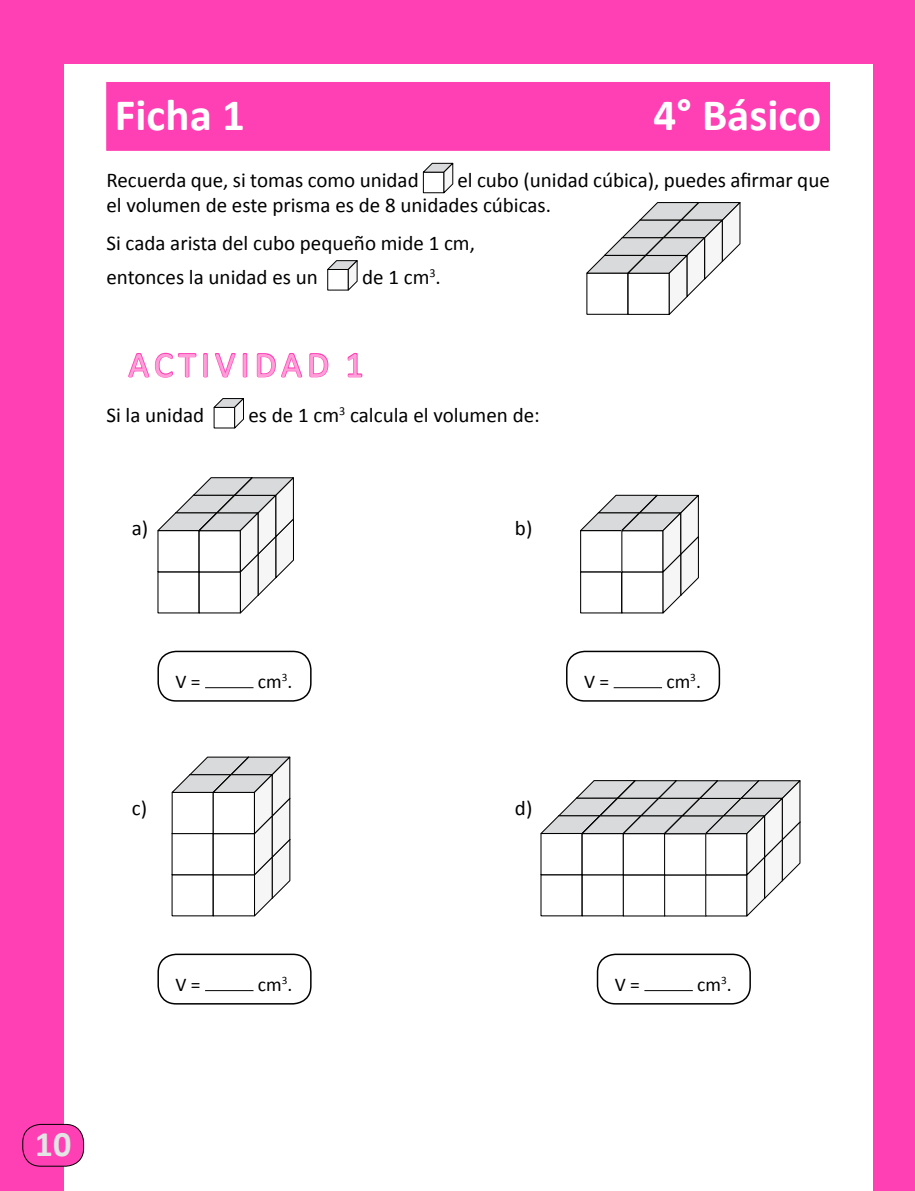
<style>
.page{position:relative;width:915px;height:1191px;background:#fff}
.page>*{position:absolute;margin:0;border:0;box-sizing:border-box;transform-origin:0 0}
.t1{font:700 45px "Calibri";color:#fff}
.t2{font:36px "Calibri";color:#ff9fd9}
.t3{font:700 36px "Calibri";color:#e3e4e4}
.t4{font:21px/25.2px "Calibri";color:#000}
.t5{font:19.5px "Calibri";color:#000}
</style>
<div class="page">
<div style="left:0;top:0;width:64px;height:1191px;background:#ff3fb4"></div>
<div style="left:0;top:0;width:914px;height:64px;background:#ff3fb4"></div>
<div style="left:872px;top:0;width:42px;height:1191px;background:#ff3fb4"></div>
<div style="left:23px;top:1124px;width:61px;height:42px;background:#ff3fb4;border-radius:18px"></div>
<div style="left:22px;top:1124px;width:62px;height:42px;border:1px solid #000;border-radius:18px"></div>
<div style="left:106px;top:82px;width:723px;height:69px;background:#ff3fb4;border:1px solid #ff3fb4"></div>
<svg style="left:422px;top:162px;width:32px;height:31px"></svg>
<svg style="left:327px;top:260px;width:31px;height:31px"></svg>
<svg style="left:128px;top:352px;width:108px;height:26px"></svg>
<svg style="left:242px;top:353px;width:6px;height:25px"></svg>
<svg style="left:256px;top:353px;width:73px;height:25px"></svg>
<svg style="left:347px;top:352px;width:16px;height:26px"></svg>
<svg style="left:213px;top:398px;width:31px;height:31px"></svg>
<svg style="left:157px;top:477px;width:137px;height:137px"></svg>
<hr style="left:205px;top:687px;width:48px;height:1px;background:#000">
<div style="left:157px;top:650px;width:154px;height:51px;border:2px solid #000;border-radius:18px"></div>
<svg style="left:580px;top:494px;width:119px;height:120px"></svg>
<hr style="left:613px;top:687px;width:48px;height:1px;background:#000">
<div style="left:566px;top:650px;width:154px;height:51px;border:2px solid #000;border-radius:18px"></div>
<svg style="left:171px;top:756px;width:120px;height:161px"></svg>
<hr style="left:205px;top:990px;width:48px;height:1px;background:#000">
<div style="left:157px;top:953px;width:154px;height:51px;border:2px solid #000;border-radius:18px"></div>
<hr style="left:644px;top:990px;width:48px;height:1px;background:#000">
<div style="left:596px;top:953px;width:154px;height:51px;border:2px solid #000;border-radius:18px"></div>
<svg style="left:540px;top:780px;width:261px;height:137px"></svg>
<svg style="left:586px;top:202px;width:155px;height:113px"></svg>
<h1 class="t1" style="left:115px;top:86px;width:131px">Ficha 1</h1>
<h1 class="t1" style="left:653px;top:86px;width:169px">4° Básico</h1>
<p class="t4" style="left:106px;top:167px;width:724px;text-indent:351px">el cubo (unidad cúbica), puedes afirmar que el volumen de este prisma es de 8 unidades cúbicas.</p>
<p class="t4" style="left:106px;top:226px;width:370px;line-height:34.2px">Si cada arista del cubo pequeño mide 1 cm, entonces la unidad es un</p>
<p class="t4" style="left:106px;top:167px;width:314px">Recuerda que, si tomas como unidad</p>
<p class="t4" style="left:362px;top:265px;width:80px">de 1 cm<sup>3</sup>.</p>
<h2 class="t2" style="left:128px;top:342px;width:95px">Ac tividad</h2>
<h2 class="t2" style="left:345px;top:342px;width:20px">1</h2>
<p class="t4" style="left:106px;top:403px;width:99px">Si la unidad</p>
<p class="t4" style="left:248px;top:403px;width:293px">es de 1 cm<sup>3</sup> calcula el volumen de:</p>
<p class="t4" style="left:132px;top:516px;width:18px">a)</p>
<p class="t4" style="left:515px;top:516px;width:19px">b)</p>
<p class="t5" style="left:175px;top:669px;width:27px">V =</p>
<p class="t5" style="left:258px;top:669px;width:36px">cm<sup>3</sup>.</p>
<p class="t5" style="left:584px;top:669px;width:27px">V =</p>
<p class="t5" style="left:666px;top:669px;width:36px">cm<sup>3</sup>.</p>
<p class="t4" style="left:132px;top:795px;width:17px">c)</p>
<p class="t4" style="left:515px;top:795px;width:19px">d)</p>
<h2 class="t3" style="left:35px;top:1121px;width:38px">10</h2>
<p class="t5" style="left:175px;top:972px;width:27px">V =</p>
<p class="t5" style="left:258px;top:972px;width:36px">cm<sup>3</sup>.</p>
<p class="t5" style="left:614px;top:972px;width:27px">V =</p>
<p class="t5" style="left:697px;top:972px;width:36px">cm<sup>3</sup>.</p>
</div>
